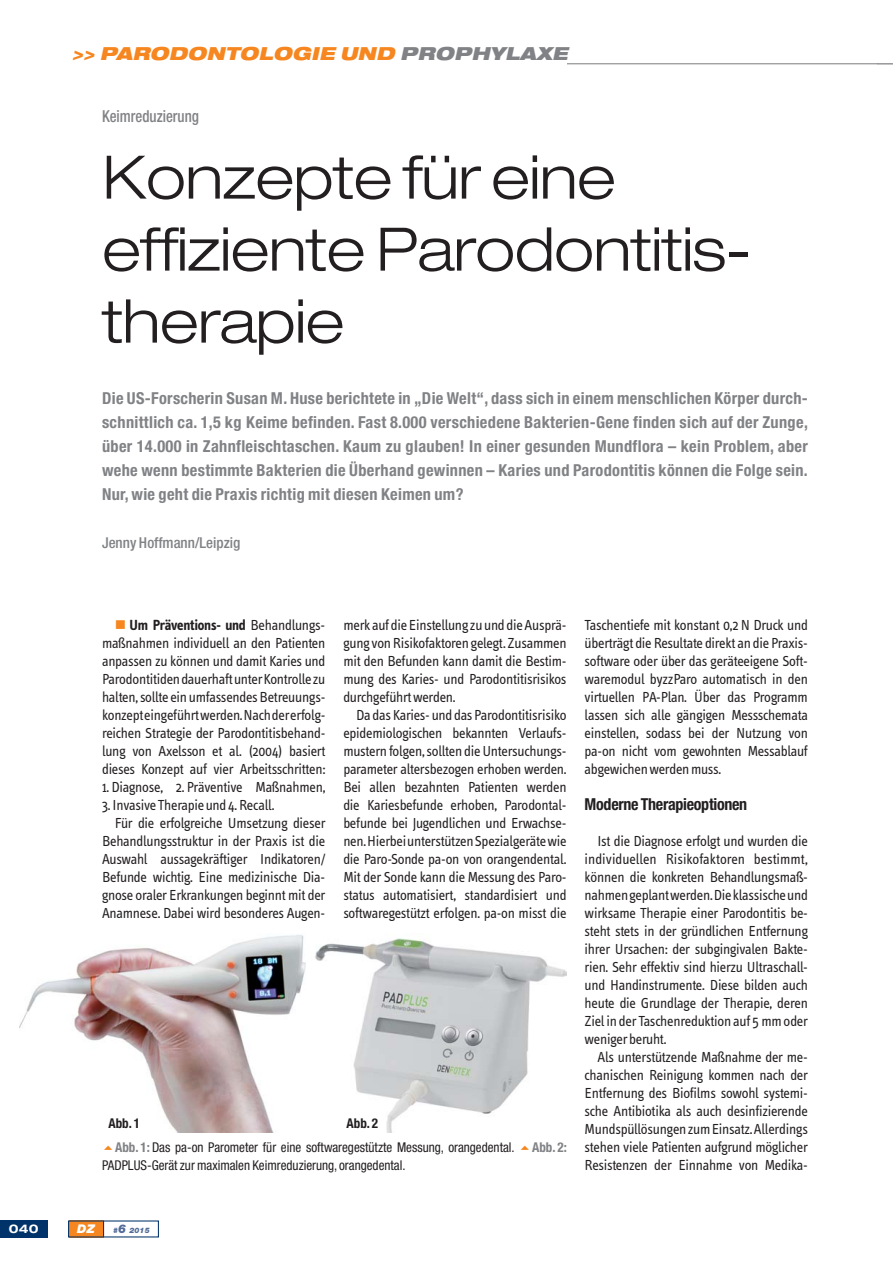
<style>
.page{position:relative;width:893px;height:1263px;background:#fff}
.page>*{position:absolute;margin:0;border:0;box-sizing:border-box;transform-origin:0 0}
.t1{font:300 expanded 60px/72px "Helvetica Neue";letter-spacing:-.01em;color:#231f20}
.t2{font:italic 900 expanded 18px "Helvetica Neue";letter-spacing:.015em;color:#f6861f}
.t3{font:700 condensed 16.5px/24px "Helvetica Neue";letter-spacing:.02em;color:#808285;text-align:justify}
.t4{font:700 condensed 16.5px "Helvetica Neue";letter-spacing:-.02em;color:#231f20}
.t5{font:500 condensed 16.5px "Helvetica Neue";color:#808285;scale:.9 1}
.t6{font:15px/18px "Info Text";letter-spacing:-.02em;color:#231f20;text-align:justify}
.t7{font:500 condensed 15px "Helvetica Neue";color:#808285}
.t8{font:condensed 13.5px/24px "Helvetica Neue";color:#231f20}
.t9{font:700 condensed 13.5px "Helvetica Neue";color:#808285}
.t10{font:700 condensed 13.5px "Helvetica Neue";color:#231f20}
.t11{font:700 expanded 12px "Helvetica Neue";color:#fff}
.t12{font:italic 900 12px "Helvetica Neue";color:#fff}
.t13{font:italic 900 7.5px "Helvetica Neue";color:#516b98}
.s1{color:#808285}
.s2{color:#f6861f}
.s3{font-weight:700}
.s4{font-weight:700;color:#808285}
.s5{font-size:12px}
</style>
<div class="page">
<div style="left:0;top:1220px;width:48px;height:17px;background:#003369"></div>
<div style="left:69px;top:1220px;width:35px;height:17px;background:#f6861f"></div>
<svg style="left:103px;top:1221px;width:1px;height:16px"></svg>
<hr style="left:567px;top:63px;width:326px;height:1px;background:#808285">
<svg style="left:877px;top:63px;width:16px;height:1px"></svg>
<img style="left:315px;top:938px;width:252px;height:195px">
<svg style="left:19px;top:935px;width:287px;height:198px"></svg>
<p class="t11" style="left:9px;top:1224px;width:31px">040</p>
<p class="t2" style="left:72px;top:45px;width:501px">&gt;&gt; PARODONTOLOGIE UND <span class="s1">PROPHYLAXE</span></p>
<p class="t5" style="left:102px;top:111px;width:109px">Keimreduzierung</p>
<h1 class="t1" style="left:102px;top:148px;width:651px">Konzepte für eine effiziente Parodontitis&shy;therapie</h1>
<p class="t3" style="left:102px;top:388px;width:707px">Die US-Forscherin Susan M. Huse berichtete in „Die Welt“, dass sich in einem menschlichen Körper durch&shy;schnittlich ca. 1,5 kg Keime befinden. Fast 8.000 verschiedene Bakterien-Gene finden sich auf der Zunge, über 14.000 in Zahnfleischtaschen. Kaum zu glauben! In einer gesunden Mundflora – kein Problem, aber wehe wenn bestimmte Bakterien die Überhand gewinnen – Karies und Parodontitis können die Folge sein.<br>Nur, wie geht die Praxis richtig mit diesen Keimen um?</p>
<p class="t7" style="left:102px;top:537px;width:140px">Jenny Hoffmann/Leipzig</p>
<p class="t6" style="left:102px;top:617px;width:225px;text-indent:13px"><span class="s2">■</span> <span class="s3">Um Präventions- und</span> Behandlungs&shy;maßnahmen individuell an den Patienten anpassen zu können und damit Karies und Parodontitiden dauerhaft unter Kontrolle zu halten, sollte ein umfassendes Betreuungs&shy;konzept eingeführt werden. Nach der erfolg - reichen Strategie der Parodontitisbehand&shy;lung von Axelsson et al. (2004) basiert dieses Konzept auf vier Arbeitsschritten:</p>
<p class="t6" style="left:102px;top:779px;width:225px">1. Diagnose, 2. Präventive Maßnahmen,</p>
<p class="t6" style="left:102px;top:797px;width:174px">3. Invasive Therapie und 4. Recall.</p>
<p class="t6" style="left:115px;top:815px;width:212px">Für die erfolgreiche Umsetzung dieser</p>
<p class="t6" style="left:102px;top:833px;width:225px">Behandlungsstruktur in der Praxis ist die</p>
<p class="t6" style="left:102px;top:851px;width:225px">Auswahl aussagekräftiger Indikatoren/</p>
<p class="t6" style="left:102px;top:869px;width:225px">Befunde wichtig. Eine medizinische Dia-</p>
<p class="t6" style="left:102px;top:887px;width:225px">gnose oraler Erkrankungen beginnt mit der</p>
<p class="t6" style="left:102px;top:905px;width:225px">Anamnese. Dabei wird besonderes Augen-</p>
<p class="t6" style="left:343px;top:617px;width:225px">merk auf die Einstellung zu und die Ausprä&shy;gung von Risikofaktoren gelegt. Zusammen mit den Befunden kann damit die Bestim&shy;mung des Karies- und Parodontitisrisikos durchgeführt werden.</p>
<p class="t6" style="left:343px;top:707px;width:225px;text-indent:13px">Da das Karies- und das Parodontitisrisiko epidemiologischen bekannten Verlaufs&shy;mustern folgen, sollten die Untersuchungs&shy;parameter altersbezogen erhoben werden.<br>Bei allen bezahnten Patienten werden die Kariesbefunde erhoben, Parodontal - befunde bei Jugendlichen und Erwachse&shy;nen. Hierbei unterstützen Spezialgeräte wie die Paro-Sonde pa-on von orangendental.<br>Mit der Sonde kann die Messung des Paro&shy;status automatisiert, standardisiert und softwaregestützt erfolgen. pa-on misst die</p>
<p class="t10" style="left:347px;top:1118px;width:33px">Abb. 2</p>
<p class="t8" style="left:115px;top:1112px;width:401px;text-indent:-7px"><span class="s3">Abb. 1<br></span><span class="s4">Abb. 1:</span> Das pa-on Parometer für eine softwaregestützte Messung, orangedental.</p>
<p class="t8" style="left:102px;top:1154px;width:305px">PADPLUS-Gerät zur maximalen Keimreduzierung, orangedental.</p>
<p class="t9" style="left:532px;top:1142px;width:36px">Abb. 2:</p>
<p class="t6" style="left:585px;top:617px;width:225px">Taschentiefe mit konstant 0,2 N Druck und überträgt die Resultate direkt an die Praxis&shy;software oder über das geräteeigene Soft&shy;waremodul byzzParo automatisch in den virtuellen PA-Plan. Über das Programm lassen sich alle gängigen Messschemata einstellen, sodass bei der Nutzung von pa-on nicht vom gewohnten Messablauf abgewichen werden muss.</p>
<p class="t4" style="left:585px;top:798px;width:164px">Moderne Therapieoptionen</p>
<p class="t6" style="left:585px;top:833px;width:225px;text-indent:13px">Ist die Diagnose erfolgt und wurden die individuellen Risikofaktoren bestimmt, können die konkreten Behandlungsmaß&shy;nahmen geplant werden. Die klassische und wirksame Therapie einer Parodontitis be&shy;steht stets in der gründlichen Entfernung ihrer Ursachen: der subgingivalen Bakte&shy;rien. Sehr effektiv sind hierzu Ultraschall&shy;und Handinstrumente. Diese bilden auch heute die Grundlage der Therapie, deren Ziel in der Taschenreduktion auf 5 mm oder weniger beruht.</p>
<p class="t6" style="left:585px;top:1049px;width:225px;text-indent:13px">Als unterstützende Maßnahme der me&shy;chanischen Reinigung kommen nach der Entfernung des Biofilms sowohl systemi&shy;sche Antibiotika als auch desinfizierende Mundspüllösungen zum Einsatz. Allerdings stehen viele Patienten aufgrund möglicher Resistenzen der Einnahme von Medika-</p>
<p class="t12" style="left:77px;top:1224px;width:19px">DZ</p>
<p class="t13" style="left:113px;top:1227px;width:38px">#<span class="s5">6</span> 2015</p>
</div>
